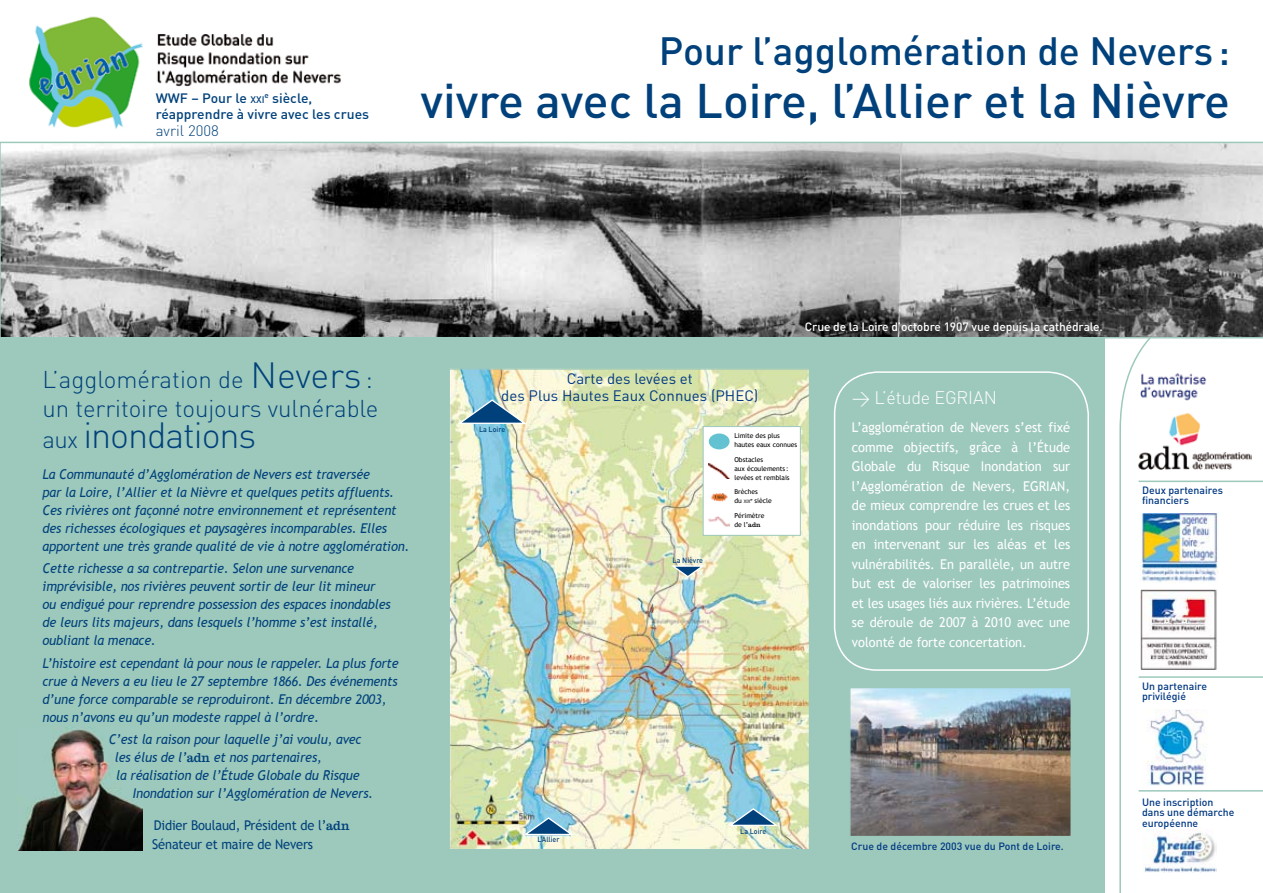
<style>
.page{position:relative;width:1263px;height:893px;background:#fff}
.page>*{position:absolute;margin:0;border:0;box-sizing:border-box;transform-origin:0 0}
.t1{font:500 48px "DIN";color:#00417b}
.t2{font:500 39px "DIN";color:#00417b}
.t3{font:300 36px "DIN";letter-spacing:-.03em;color:#00417b}
.t4{font:300 24px/28.5px "DIN";color:#00417b}
.t5{font:300 18px "DIN";letter-spacing:-.01em;color:#fff}
.t6{font:15px/16.5px "DIN";color:#003882;text-align:center}
.t7{font:300 15px "DIN";color:#00417b}
.t8{font:italic 13.5px/18px "Trebuchet MS";letter-spacing:-.01em;color:#00417b;scale:.95 1}
.t9{font:13.5px/19.5px "Trebuchet MS";color:#fff;text-align:justify;scale:.95 1}
.t10{font:13.5px/19.2px "Trebuchet MS";letter-spacing:-.01em;color:#00417b;scale:.95 1}
.t11{font:500 13.5px/16.5px "DIN";color:#00417b}
.t12{font:500 12px "DIN";letter-spacing:-.01em;color:#fff}
.t13{font:500 10.5px/10.5px "DIN";color:#003882}
.t14{font:500 7.5px "DIN";color:#00417b;scale:.95 1}
.t15{font:6.75px/9px "Trebuchet MS";color:#000}
.t16{font:4.8px "Trebuchet MS";color:#000}
.s1{font-size:9.45px}
.s2{font-size:36px}
.s3{font-size:27px}
.s4{font-size:24px}
.s5{font-family:"Clarendon";font-style:normal}
.s6{font-family:"Clarendon"}
.s7{font-size:6.75px}
</style>
<div class="page">
<div style="left:0;top:322px;width:1104px;height:571px;background:#9dc9bc"></div>
<img style="left:17px;top:727px;width:125px;height:123px">
<div style="left:834px;top:371px;width:255px;height:300px;border:2px solid #fff;border-radius:43px"></div>
<img style="left:852px;top:690px;width:217px;height:144px">
<div style="left:849px;top:687px;width:223px;height:150px;border:2px solid #9dc9bc"></div>
<svg style="left:1119px;top:338px;width:144px;height:555px"></svg>
<div style="left:1133px;top:405px;width:118px;height:66px;background:#fff"></div>
<img style="left:1138px;top:413px;width:113px;height:56px">
<img style="left:1140px;top:513px;width:79px;height:71px">
<div style="left:1140px;top:590px;width:78px;height:82px;background:#fff"></div>
<img style="left:1141px;top:590px;width:76px;height:80px">
<div style="left:1142px;top:705px;width:74px;height:81px;background:#fff"></div>
<img style="left:1146px;top:709px;width:61px;height:77px">
<div style="left:1138px;top:829px;width:91px;height:49px;background:#fff"></div>
<img style="left:1144px;top:830px;width:73px;height:43px">
<svg style="left:0;top:142px;width:1263px;height:196px;background:#999a99"></svg>
<img style="left:29px;top:16px;width:312px;height:113px">
<hr style="left:1138px;top:481px;width:125px;height:1px;background:#9dc9bc">
<hr style="left:1138px;top:676px;width:125px;height:2px;background:#9dc9bc">
<hr style="left:1138px;top:790px;width:125px;height:2px;background:#9dc9bc">
<div style="left:156px;top:92px;width:222px;height:48px;background:#fff"></div>
<img style="left:451px;top:371px;width:356px;height:476px">
<div style="left:448px;top:368px;width:362px;height:482px;border:2px solid #9dc9bc"></div>
<svg style="left:458px;top:398px;width:71px;height:27px;background:#90afb8"></svg>
<svg style="left:524px;top:816px;width:52px;height:20px"></svg>
<svg style="left:728px;top:807px;width:52px;height:20px"></svg>
<svg style="left:669px;top:564px;width:35px;height:14px"></svg>
<div style="left:703px;top:427px;width:97px;height:108px;background:#fff"></div>
<div style="left:703px;top:426px;width:98px;height:110px;border:1px solid #9dc9bc"></div>
<img style="left:709px;top:433px;width:20px;height:16px;border-radius:50%">
<img style="left:708px;top:463px;width:21px;height:16px">
<img style="left:711px;top:493px;width:17px;height:9px">
<img style="left:709px;top:516px;width:20px;height:11px">
<img style="left:1141px;top:368px;width:75px;height:35px">
<p class="t11" style="left:156px;top:89px;width:215px">WWF – Pour le <span class="s1">xxi</span><sup>e</sup> siècle, réapprendre à vivre avec les crues</p>
<p class="t7" style="left:156px;top:121px;width:65px">avril 2008</p>
<h2 class="t2" style="left:659px;top:26px;width:573px">Pour l’agglomération de Nevers :</h2>
<h1 class="t1" style="left:421px;top:70px;width:811px">vivre avec la Loire, l’Allier et la Nièvre</h1>
<h3 class="t4" style="left:43px;top:365px;width:337px">L’agglomération de <span class="s2">Nevers</span><span class="s3">: </span>un territoire toujours vulnérable</h3>
<h3 class="t3" style="left:43px;top:413px;width:215px"><span class="s4">aux</span> inondations</h3>
<p class="t8" style="left:43px;top:465px;width:388px">La Communauté d’Agglomération de Nevers est traversée<br>par la Loire, l’Allier et la Nièvre et quelques petits affluents.<br>Ces rivières ont façonné notre environnement et représentent des richesses écologiques et paysagères incomparables. Elles apportent une très grande qualité de vie à notre agglomération.</p>
<p class="t8" style="left:43px;top:560px;width:368px">Cette richesse a sa contrepartie. Selon une survenance imprévisible, nos rivières peuvent sortir de leur lit mineur ou endigué pour reprendre possession des espaces inondables de leurs lits majeurs, dans lesquels l’homme s’est installé, oubliant la menace.</p>
<p class="t8" style="left:43px;top:654px;width:376px">L’histoire est cependant là pour nous le rappeler. La plus forte crue à Nevers a eu lieu le 27 septembre 1866. Des événements d’une force comparable se reproduiront. En décembre 2003, nous n’avons eu qu’un modeste rappel à l’ordre.</p>
<p class="t8" style="left:109px;top:730px;width:268px">C’est la raison pour laquelle j’ai voulu, avec</p>
<p class="t8" style="left:115px;top:748px;width:219px">les élus de l’<span class="s5">adn</span> et nos partenaires,</p>
<p class="t8" style="left:116px;top:766px;width:258px">la réalisation de l’Étude Globale du Risque</p>
<p class="t8" style="left:133px;top:784px;width:255px">Inondation sur l’Agglomération de Nevers.</p>
<p class="t10" style="left:152px;top:816px;width:209px">Didier Boulaud, Président de l’<span class="s6">adn<br></span>Sénateur et maire de Nevers</p>
<p class="t12" style="left:805px;top:319px;width:300px">Crue de la Loire d’octobre 1907 vue depuis la cathédrale.</p>
<p class="t6" style="left:501px;top:370px;width:259px">Carte des levées et<br>des Plus Hautes Eaux Connues (PHEC)</p>
<p class="t14" style="left:479px;top:425px;width:29px">La Loire</p>
<p class="t15" style="left:734px;top:431px;width:64px">Limite des plus hautes eaux connues</p>
<p class="t15" style="left:734px;top:455px;width:57px">Obstacles<br>aux écoulements : levées et remblais</p>
<p class="t15" style="left:734px;top:487px;width:25px">Brèches</p>
<p class="t16" style="left:734px;top:498px;width:18px"><span class="s7">du</span> xix</p>
<p class="t15" style="left:750px;top:496px;width:23px"><sup>e</sup> siècle</p>
<p class="t15" style="left:734px;top:511px;width:32px">Périmètre de l’<span class="s6">adn</span></p>
<p class="t14" style="left:673px;top:556px;width:34px">La Nièvre</p>
<h3 class="t5" style="left:852px;top:387px;width:147px">&gt; L’étude EGRIAN</h3>
<p class="t9" style="left:852px;top:418px;width:231px">L’agglomération de Nevers s’est fixé comme objectifs, grâce à l’Étude Globale du Risque Inondation sur l’Agglomération de Nevers, EGRIAN, de mieux comprendre les crues et les inondations pour réduire les risques en intervenant sur les aléas et les vulnérabilités. En parallèle, un autre but est de valoriser les patrimoines et les usages liés aux rivières. L’étude se déroule de 2007 à 2010 avec une volonté de forte concertation.</p>
<p class="t14" style="left:537px;top:834px;width:25px">L’Allier</p>
<p class="t14" style="left:740px;top:827px;width:29px">La Loire</p>
<p class="t13" style="left:851px;top:841px;width:214px">Crue de décembre 2003 vue du Pont de Loire.</p>
<p class="t13" style="left:1142px;top:485px;width:83px">Deux partenaires financiers</p>
<p class="t13" style="left:1142px;top:680px;width:66px">Un partenaire privilégié</p>
<p class="t13" style="left:1142px;top:796px;width:94px">Une inscription dans une démarche européenne</p>
</div>
